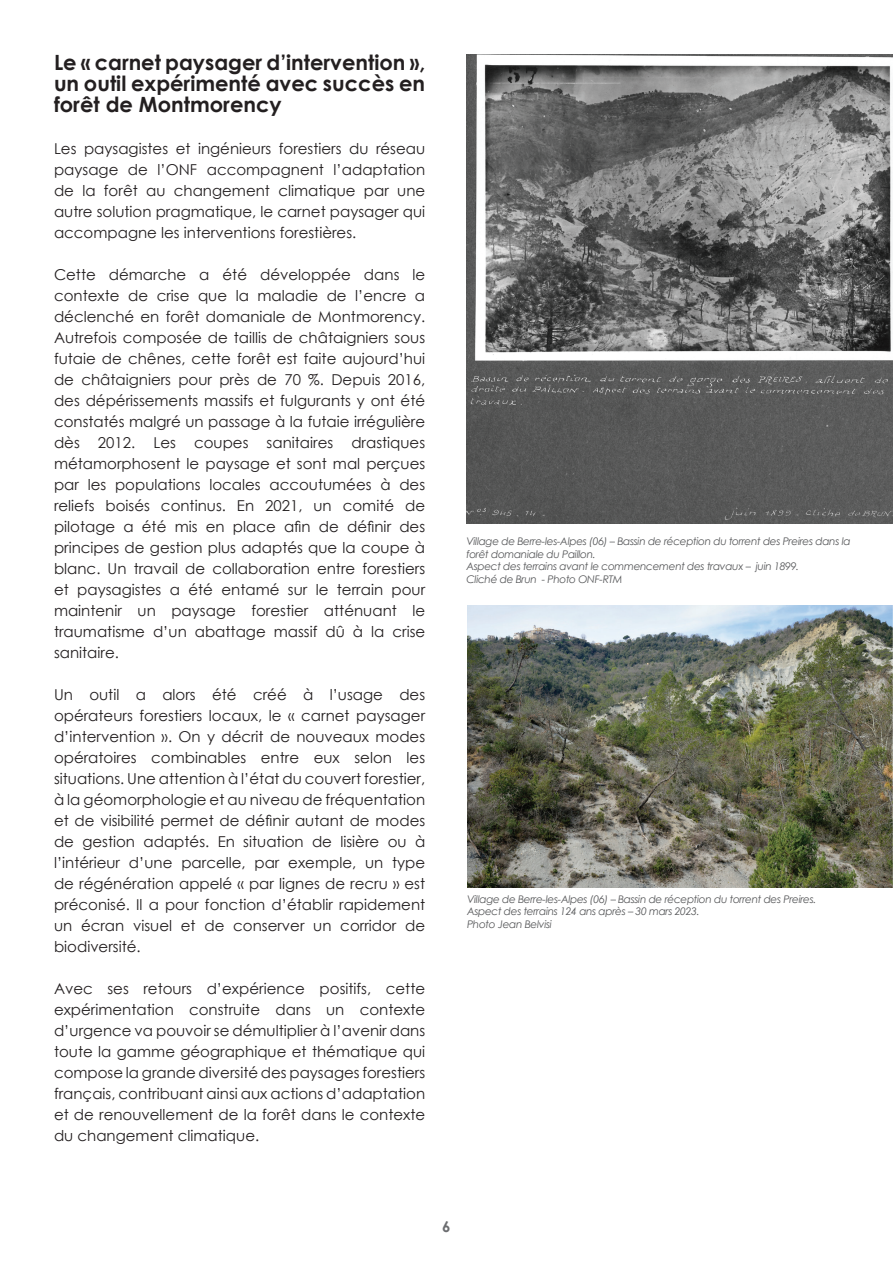
<style>
.page{position:relative;width:893px;height:1263px;background:#fff}
.page>*{position:absolute;margin:0;border:0;box-sizing:border-box;transform-origin:0 0}
.t1{font:700 21px/21px "Century Gothic";color:#231f20;text-align:justify}
.t2{font:15px/21px "Century Gothic";color:#231f20;text-align:justify}
.t3{font:700 15px "Century Gothic";color:#6c6d70}
.t4{font:italic 10.5px/12.6px "Century Gothic";letter-spacing:-.03em;color:#57585a}
</style>
<div class="page">
<img style="left:467px;top:605px;width:426px;height:282px">
<img style="left:466px;top:54px;width:426px;height:469px">
<h1 class="t1" style="left:54px;top:51px;width:373px">Le « carnet paysager d’intervention », un outil expérimenté avec succès en forêt de Montmorency</h1>
<p class="t2" style="left:54px;top:138px;width:373px">Les paysagistes et ingénieurs forestiers du réseau paysage de l’ONF accompagnent l’adaptation de la forêt au changement climatique par une autre solution pragmatique, le carnet paysager qui accompagne les interventions forestières.</p>
<p class="t2" style="left:54px;top:264px;width:373px">Cette démarche a été développée dans le contexte de crise que la maladie de l’encre a déclenché en forêt domaniale de Montmorency.<br>Autrefois composée de taillis de châtaigniers sous futaie de chênes, cette forêt est faite aujourd’hui de châtaigniers pour près de 70 %. Depuis 2016, des dépérissements massifs et fulgurants y ont été constatés malgré un passage à la futaie irrégulière dès 2012. Les coupes sanitaires drastiques métamorphosent le paysage et sont mal perçues par les populations locales accoutumées à des reliefs boisés continus. En 2021, un comité de pilotage a été mis en place afin de définir des principes de gestion plus adaptés que la coupe à blanc. Un travail de collaboration entre forestiers et paysagistes a été entamé sur le terrain pour maintenir un paysage forestier atténuant le traumatisme d’un abattage massif dû à la crise sanitaire.</p>
<p class="t2" style="left:54px;top:684px;width:373px">Un outil a alors été créé à l’usage des opérateurs forestiers locaux, le « carnet paysager d’intervention ». On y décrit de nouveaux modes opératoires combinables entre eux selon les situations. Une attention à l’état du couvert forestier, à la géomorphologie et au niveau de fréquentation et de visibilité permet de définir autant de modes de gestion adaptés. En situation de lisière ou à l’intérieur d’une parcelle, par exemple, un type de régénération appelé « par lignes de recru » est préconisé. Il a pour fonction d’établir rapidement un écran visuel et de conserver un corridor de biodiversité.</p>
<p class="t2" style="left:54px;top:978px;width:373px">Avec ses retours d’expérience positifs, cette expérimentation construite dans un contexte d’urgence va pouvoir se démultiplier à l’avenir dans toute la gamme géographique et thématique qui compose la grande diversité des paysages forestiers français, contribuant ainsi aux actions d’adaptation et de renouvellement de la forêt dans le contexte du changement climatique.</p>
<p class="t4" style="left:466px;top:535px;width:386px">Village de Berre-les-Alpes (06) – Bassin de réception du torrent des Preires dans la forêt domaniale du Paillon.<br>Aspect des terrains avant le commencement des travaux – juin 1899.<br>Cliché de Brun - Photo ONF-RTM</p>
<p class="t4" style="left:467px;top:892px;width:351px">Village de Berre-les-Alpes (06) – Bassin de réception du torrent des Preires.<br>Aspect des terrains 124 ans après – 30 mars 2023.<br>Photo Jean Belvisi</p>
<p class="t3" style="left:442px;top:1215px;width:10px">6</p>
</div>
